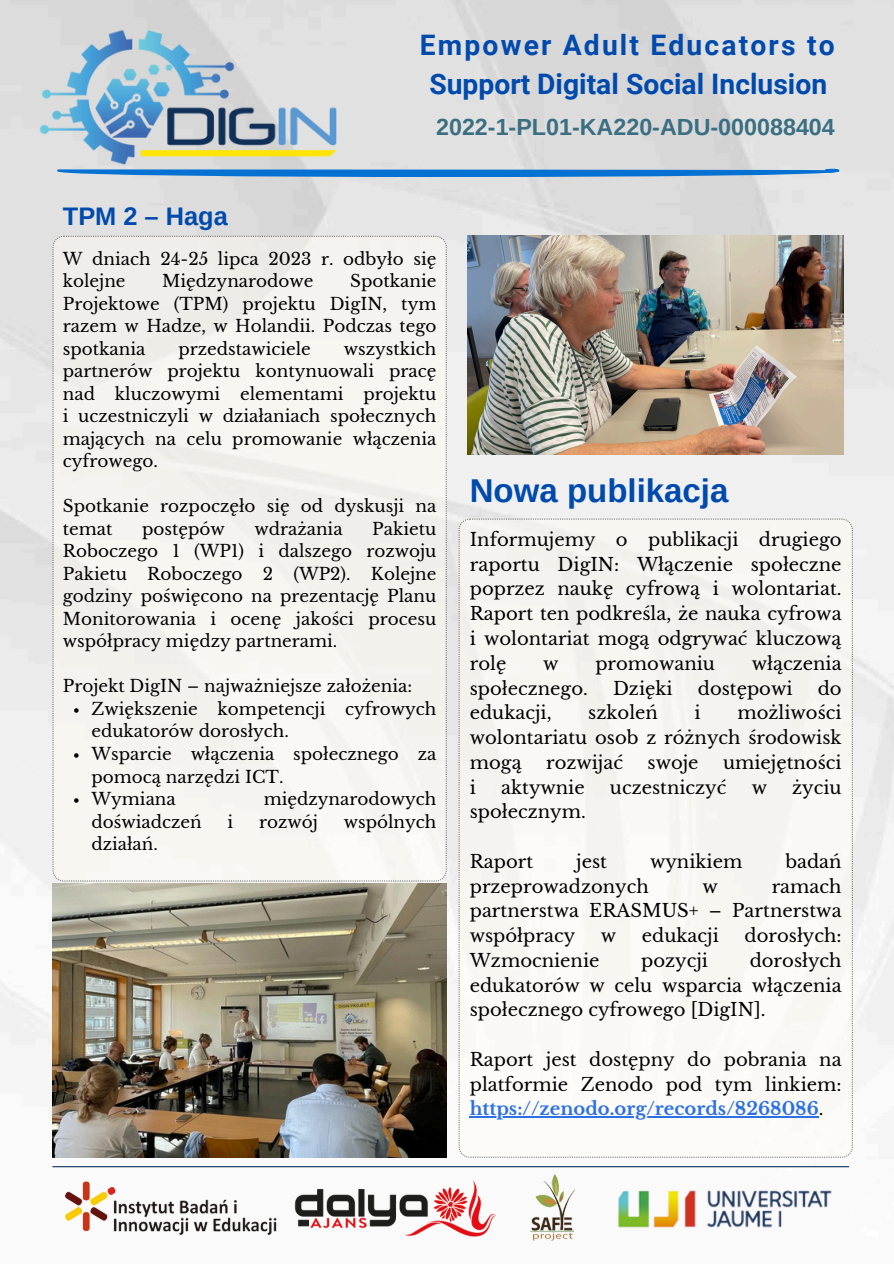
<style>
.page{position:relative;width:894px;height:1264px;background:#fff}
.page>*{position:absolute;margin:0;border:0;box-sizing:border-box;transform-origin:0 0}
.t1{font:700 33px "Arimo";color:#004aad}
.t2{font:700 28.2px/39.3px "Roboto";color:#004aad;text-align:center}
.t3{font:700 25.35px "Arimo";color:#004aad}
.t4{font:700 23.25px "Arimo";color:#3a6e81}
.t5{font:18px/24.8px "Libre Baskerville";color:#000;text-align:justify}
.t6{font:700 18px "Libre Baskerville";color:#2b70e4}
.t7{font:16.8px/22.5px "Libre Baskerville";color:#000}
.s1{font-weight:400;color:#000}
</style>
<div class="page">
<img style="left:0;top:0;width:893px;height:1168px">
<img style="left:39px;top:29px;width:297px;height:135px">
<svg style="left:57px;top:169px;width:782px;height:7px;background:#2983d4"></svg>
<img style="left:52px;top:883px;width:394px;height:274px">
<img style="left:64px;top:1174px;width:768px;height:67px">
<img style="left:467px;top:236px;width:376px;height:218px">
<div style="left:52px;top:236px;width:394px;height:645px;background:#f4f3ef"></div>
<div style="left:458px;top:518px;width:394px;height:639px;background:#f7f6f1"></div>
<hr style="left:52px;top:1166px;width:796px;height:1px;background:#103059">
<svg style="left:74px;top:708px;width:5px;height:4px"></svg>
<svg style="left:74px;top:753px;width:5px;height:4px"></svg>
<svg style="left:74px;top:798px;width:5px;height:4px"></svg>
<hr style="left:469px;top:1116px;width:349px;height:1px;background:#2b70e4">
<p class="t3" style="left:63px;top:202px;width:166px">TPM 2 – Haga</p>
<p class="t2" style="left:420px;top:25px;width:416px">Empower Adult Educators to<br>Support Digital Social Inclusion</p>
<p class="t4" style="left:436px;top:113px;width:400px">2022-1-PL01-KA220-ADU-000088404</p>
<h2 class="t7" style="left:63px;top:247px;width:375px">W dniach 24-25 lipca 2023 r. odbyło się kolejne</h2>
<h2 class="t7" style="left:63px;top:270px;width:375px;text-align:justify;text-indent:287px">Spotkanie Projektowe (TPM) projektu DigIN, tym razem w Hadze, w Holandii. Podczas tego spotkania</h2>
<h2 class="t7" style="left:162px;top:270px;width:153px">Międzynarodowe</h2>
<h2 class="t7" style="left:63px;top:337px;width:375px;text-align:justify;text-indent:281px">wszystkich partnerów projektu kontynuowali pracę nad kluczowymi elementami projektu i uczestniczyli w działaniach społecznych mających na celu promowanie włączenia cyfrowego.</h2>
<h3 class="t7" style="left:63px;top:495px;width:375px">Spotkanie rozpoczęło się od dyskusji na temat</h3>
<h2 class="t7" style="left:178px;top:337px;width:134px">przedstawiciele</h2>
<h3 class="t7" style="left:63px;top:517px;width:375px;text-align:justify;text-indent:309px">Pakietu Roboczego 1 (WP1) i dalszego rozwoju Pakietu Roboczego 2 (WP2). Kolejne godziny poświęcono na prezentację Planu Monitorowania i ocenę jakości procesu współpracy między partnerami.</h3>
<h4 class="t7" style="left:63px;top:675px;width:351px">Projekt DigIN – najważniejsze założenia:</h4>
<p class="t7" style="left:91px;top:697px;width:346px">Zwiększenie kompetencji cyfrowych edukatorów dorosłych.</p>
<p class="t7" style="left:91px;top:742px;width:346px">Wsparcie włączenia społecznego za pomocą narzędzi ICT.</p>
<p class="t7" style="left:91px;top:787px;width:86px">Wymiana</p>
<p class="t7" style="left:264px;top:787px;width:174px">międzynarodowych</p>
<p class="t7" style="left:91px;top:810px;width:112px">doświadczeń</p>
<p class="t7" style="left:227px;top:810px;width:7px">i</p>
<p class="t7" style="left:259px;top:810px;width:60px">rozwój</p>
<p class="t7" style="left:343px;top:810px;width:94px">wspólnych</p>
<p class="t7" style="left:91px;top:832px;width:68px">działań.</p>
<h3 class="t7" style="left:142px;top:517px;width:84px">postępów</h3>
<h3 class="t7" style="left:254px;top:517px;width:90px">wdrażania</h3>
<h1 class="t1" style="left:469px;top:471px;width:260px">Nowa publikacja</h1>
<p class="t5" style="left:469px;top:527px;width:373px">Informujemy o publikacji drugiego raportu DigIN: Włączenie społeczne poprzez naukę cyfrową i wolontariat.<br>Raport ten podkreśla, że nauka cyfrowa i wolontariat mogą odgrywać kluczową rolę</p>
<p class="t5" style="left:543px;top:651px;width:17px">w</p>
<p class="t5" style="left:595px;top:651px;width:121px">promowaniu</p>
<p class="t5" style="left:751px;top:651px;width:91px">włączenia</p>
<p class="t5" style="left:469px;top:676px;width:120px">społecznego.</p>
<p class="t5" style="left:613px;top:676px;width:61px">Dzięki</p>
<p class="t5" style="left:697px;top:676px;width:96px">dostępowi</p>
<p class="t5" style="left:817px;top:676px;width:25px">do</p>
<p class="t5" style="left:469px;top:700px;width:83px">edukacji,</p>
<p class="t5" style="left:588px;top:700px;width:71px">szkoleń</p>
<p class="t5" style="left:694px;top:700px;width:8px">i</p>
<p class="t5" style="left:469px;top:700px;width:373px;text-indent:267px">możliwości wolontariatu osob z różnych środowisk mogą</p>
<p class="t5" style="left:546px;top:750px;width:78px">rozwijać</p>
<p class="t5" style="left:647px;top:750px;width:53px">swoje</p>
<p class="t5" style="left:722px;top:750px;width:120px">umiejętności</p>
<p class="t5" style="left:469px;top:775px;width:8px">i</p>
<p class="t5" style="left:501px;top:775px;width:85px">aktywnie</p>
<p class="t5" style="left:609px;top:775px;width:118px">uczestniczyć</p>
<p class="t5" style="left:751px;top:775px;width:17px">w</p>
<p class="t5" style="left:792px;top:775px;width:51px">życiu</p>
<p class="t5" style="left:469px;top:799px;width:118px">społecznym.</p>
<p class="t5" style="left:469px;top:849px;width:65px">Raport</p>
<p class="t5" style="left:576px;top:849px;width:32px">jest</p>
<p class="t5" style="left:650px;top:849px;width:94px">wynikiem</p>
<p class="t5" style="left:785px;top:849px;width:58px">badań</p>
<p class="t5" style="left:469px;top:874px;width:180px">przeprowadzonych</p>
<p class="t5" style="left:702px;top:874px;width:17px">w</p>
<p class="t5" style="left:469px;top:874px;width:373px;text-indent:302px">ramach partnerstwa ERASMUS+ – Partnerstwa współpracy</p>
<p class="t5" style="left:600px;top:923px;width:17px">w</p>
<p class="t5" style="left:641px;top:923px;width:78px">edukacji</p>
<p class="t5" style="left:744px;top:923px;width:99px">dorosłych:</p>
<p class="t5" style="left:469px;top:948px;width:373px;text-indent:280px">dorosłych edukatorów w celu wsparcia włączenia społecznego cyfrowego [DigIN].</p>
<p class="t5" style="left:469px;top:1047px;width:373px">Raport jest dostępny do pobrania na platformie Zenodo pod tym linkiem:</p>
<p class="t6" style="left:469px;top:1097px;width:355px">https://zenodo.org/records/8268086<span class="s1">.</span></p>
<p class="t5" style="left:469px;top:948px;width:131px">Wzmocnienie</p>
<p class="t5" style="left:641px;top:948px;width:68px">pozycji</p>
</div>
